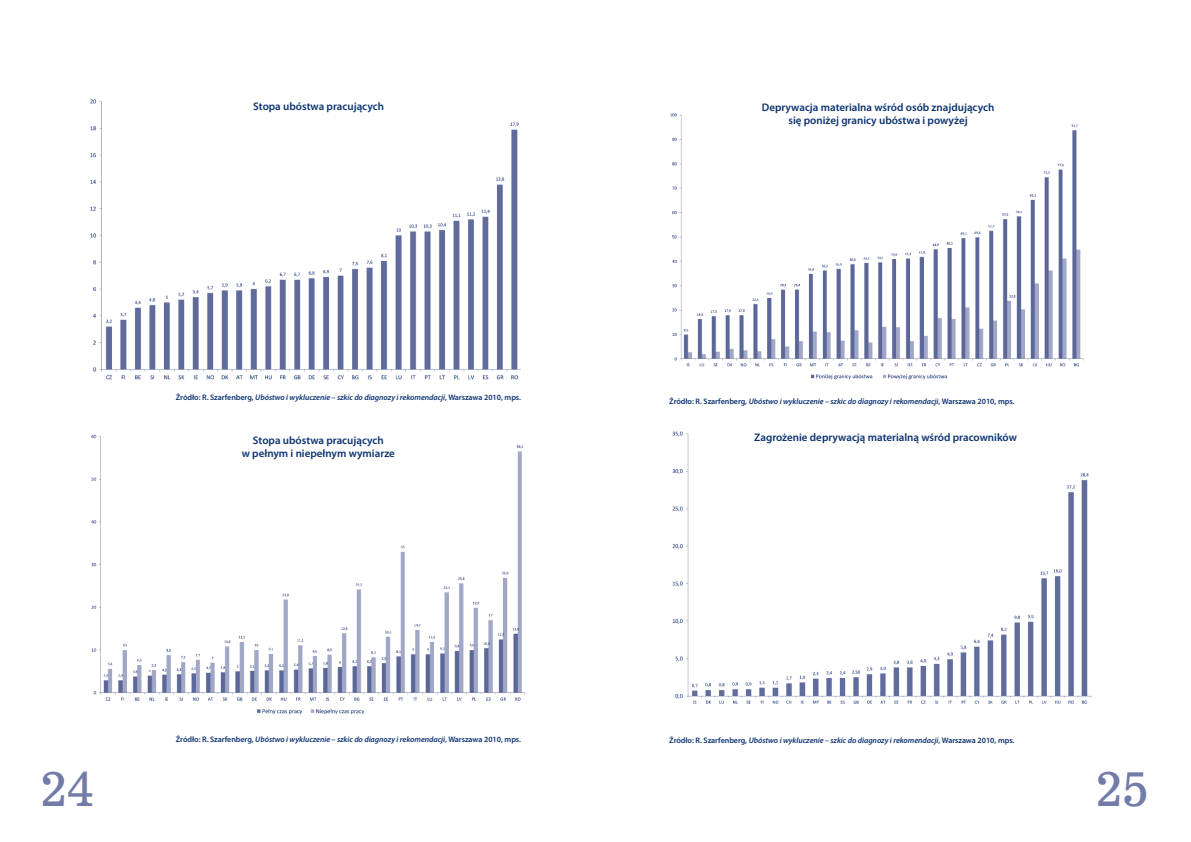
<style>
.page{position:relative;width:1191px;height:842px;background:#fff}
.page>*{position:absolute;margin:0;border:0;box-sizing:border-box;transform-origin:0 0}
.t1{font:46.7px "News 701 PL";color:#737ba7}
.t2{font:600 11px/13.2px "Myriad Pro";color:#0b3270;text-align:center}
.t3{font:italic 600 8px "Myriad Pro";letter-spacing:-.005em;color:#0b3270}
.s1{font-style:normal}
</style>
<div class="page">
<img style="left:90px;top:99px;width:431px;height:281px">
<img style="left:91px;top:434px;width:435px;height:281px">
<img style="left:670px;top:113px;width:414px;height:267px">
<img style="left:672px;top:431px;width:420px;height:273px">
<h2 class="t2" style="left:253px;top:101px;width:132px">stopa ubóstwa pracujących</h2>
<h2 class="t2" style="left:762px;top:102px;width:234px">Deprywacja materialna wśród osób znajdujących się poniżej granicy ubóstwa i powyżej</h2>
<p class="t3" style="left:176px;top:394px;width:347px"><span class="s1">Źródło: r. szarfenberg,</span> Ubóstwo i wykluczenie – szkic do diagnozy i rekomendacji<span class="s1">, warszawa 2010, mps.</span></p>
<p class="t3" style="left:669px;top:398px;width:347px"><span class="s1">Źródło: r. szarfenberg,</span> Ubóstwo i wykluczenie – szkic do diagnozy i rekomendacji<span class="s1">, warszawa 2010, mps.</span></p>
<h2 class="t2" style="left:242px;top:434px;width:155px">stopa ubóstwa pracujących<br>w pełnym i niepełnym wymiarze</h2>
<p class="t3" style="left:176px;top:736px;width:347px"><span class="s1">Źródło: r. szarfenberg,</span> Ubóstwo i wykluczenie – szkic do diagnozy i rekomendacji<span class="s1">, warszawa 2010, mps.</span></p>
<h2 class="t2" style="left:754px;top:432px;width:264px">zagrożenie deprywacją materialną wśród pracowników</h2>
<p class="t3" style="left:669px;top:737px;width:347px"><span class="s1">Źródło: r. szarfenberg,</span> Ubóstwo i wykluczenie – szkic do diagnozy i rekomendacji<span class="s1">, warszawa 2010, mps.</span></p>
<h1 class="t1" style="left:41px;top:770px;width:54px">24</h1>
<h1 class="t1" style="left:1096px;top:771px;width:54px">25</h1>
</div>
